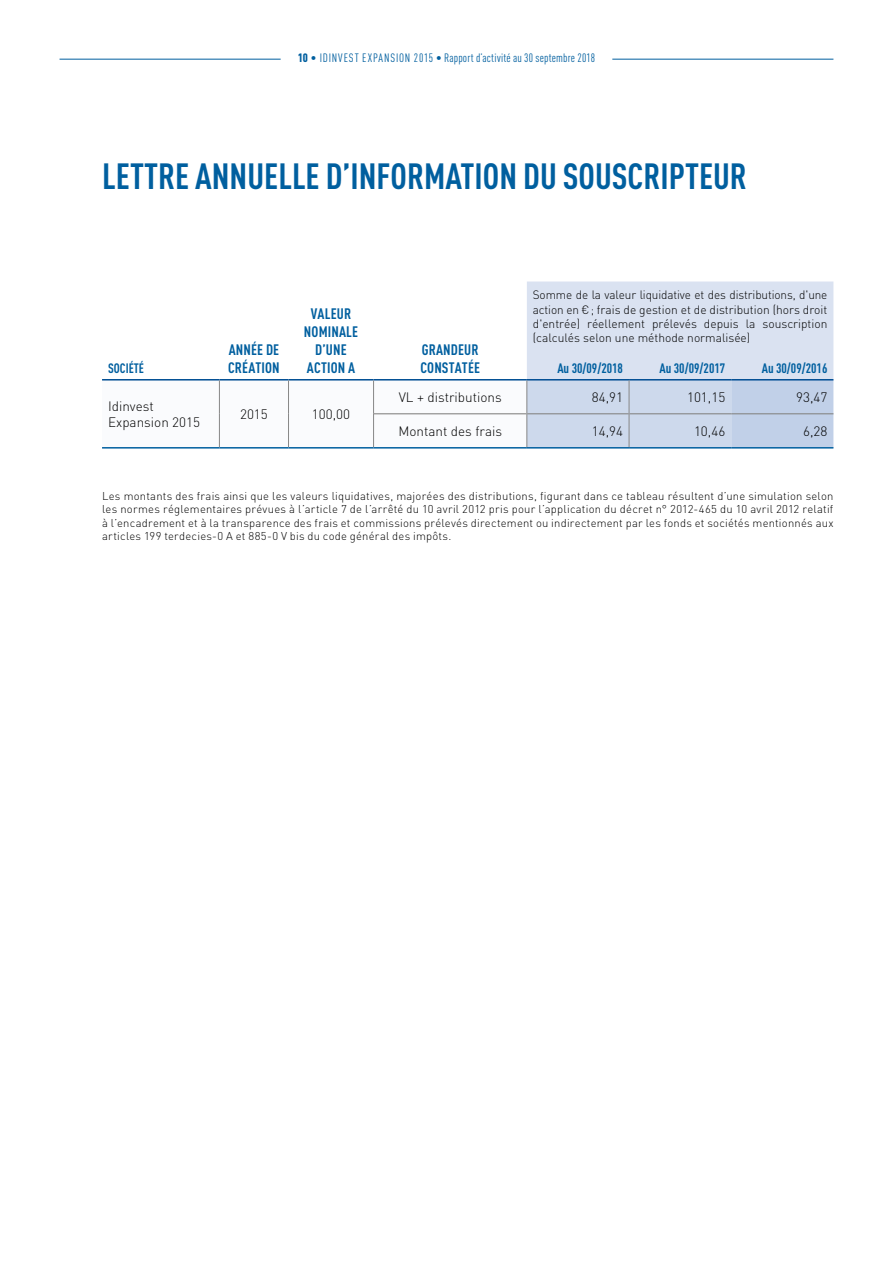
<style>
.page{position:relative;width:893px;height:1263px;background:#fff}
.page>*{position:absolute;margin:0;border:0;box-sizing:border-box;transform-origin:0 0}
.t1{font:700 condensed 36px "DIN Pro";color:#005f9f}
.t2{font:700 condensed 15px/18px "DIN Pro";letter-spacing:.01em;color:#005f9f}
.t3{font:300 13.5px/16.2px "DIN Pro";color:#000}
.t4{font:700 condensed 13.5px "DIN Pro";color:#005f9f}
.t5{font:700 condensed 13.5px "DIN Pro";color:#005f9f;scale:.96 1}
.t6{font:300 12px/14.4px "DIN Pro";color:#000;text-align:justify}
.t7{font:condensed 12px "DIN Pro";letter-spacing:.025em;color:#005f9f}
.t8{font:300 11.25px/13.5px "DIN Pro";letter-spacing:.02em;color:#000;text-align:justify}
.s1{font-weight:900}
</style>
<div class="page">
<hr style="left:60px;top:59px;width:221px;height:1px;background:#005f9f">
<hr style="left:612px;top:59px;width:221px;height:1px;background:#005f9f">
<svg style="left:102px;top:281px;width:731px;height:166px"></svg>
<hr style="left:374px;top:413px;width:152px;height:1px;background:#878787">
<hr style="left:527px;top:413px;width:102px;height:1px;background:#878787">
<hr style="left:629px;top:413px;width:102px;height:1px;background:#878787">
<hr style="left:731px;top:413px;width:102px;height:1px;background:#878787">
<hr style="left:102px;top:379px;width:117px;height:1px;background:#004d93">
<hr style="left:219px;top:379px;width:69px;height:1px;background:#004d93">
<hr style="left:288px;top:379px;width:86px;height:1px;background:#004d93">
<hr style="left:374px;top:379px;width:153px;height:1px;background:#004d93">
<hr style="left:527px;top:379px;width:102px;height:1px;background:#004d93">
<hr style="left:629px;top:379px;width:102px;height:1px;background:#004d93">
<hr style="left:731px;top:379px;width:102px;height:1px;background:#004d93">
<hr style="left:219px;top:380px;width:1px;height:34px;background:#878787">
<hr style="left:288px;top:380px;width:1px;height:34px;background:#878787">
<hr style="left:373px;top:380px;width:1px;height:34px;background:#878787">
<hr style="left:219px;top:414px;width:1px;height:33px;background:#878787">
<hr style="left:288px;top:414px;width:1px;height:33px;background:#878787">
<hr style="left:373px;top:414px;width:1px;height:33px;background:#878787">
<hr style="left:526px;top:380px;width:1px;height:34px;background:#878787">
<hr style="left:629px;top:380px;width:1px;height:34px;background:#878787">
<hr style="left:526px;top:414px;width:1px;height:33px;background:#878787">
<hr style="left:629px;top:414px;width:1px;height:33px;background:#878787">
<hr style="left:374px;top:447px;width:153px;height:2px;background:#005f9f">
<hr style="left:527px;top:447px;width:102px;height:2px;background:#005f9f">
<hr style="left:629px;top:447px;width:102px;height:2px;background:#005f9f">
<hr style="left:731px;top:447px;width:102px;height:2px;background:#005f9f">
<hr style="left:102px;top:447px;width:117px;height:2px;background:#005f9f">
<hr style="left:219px;top:447px;width:69px;height:2px;background:#005f9f">
<hr style="left:288px;top:447px;width:86px;height:2px;background:#005f9f">
<p class="t7" style="left:298px;top:49px;width:299px"><span class="s1">10</span> • IDINVEST EXPANSION 2015 • Rapport d’activité au 30 septembre 2018</p>
<h1 class="t1" style="left:102px;top:149px;width:646px">LETTRE ANNUELLE D’INFORMATION DU SOUSCRIPTEUR</h1>
<p class="t5" style="left:108px;top:358px;width:39px">SOCIÉTÉ</p>
<h2 class="t2" style="left:228px;top:339px;width:53px">ANNÉE DE<br>CRÉATION</h2>
<h2 class="t2" style="left:304px;top:303px;width:56px;text-align:center">VALEUR<br>NOMINALE<br>D’UNE<br>ACTION A</h2>
<p class="t3" style="left:108px;top:396px;width:94px">Idinvest<br>Expansion 2015</p>
<p class="t3" style="left:240px;top:404px;width:29px">2015</p>
<p class="t3" style="left:312px;top:404px;width:40px">100,00</p>
<h2 class="t2" style="left:420px;top:339px;width:61px">GRANDEUR<br>CONSTATÉE</h2>
<p class="t6" style="left:533px;top:287px;width:296px">Somme de la valeur liquidative et des distributions, d'une action en €; frais de gestion et de distribution (hors droit d'entrée) réellement prélevés depuis la souscription (calculés selon une méthode normalisée)</p>
<p class="t4" style="left:557px;top:358px;width:67px">Au 30/09/2018</p>
<p class="t4" style="left:659px;top:358px;width:67px">Au 30/09/2017</p>
<p class="t4" style="left:762px;top:358px;width:67px">Au 30/09/2016</p>
<p class="t3" style="left:399px;top:387px;width:105px">VL + distributions</p>
<p class="t3" style="left:592px;top:387px;width:33px">84,91</p>
<p class="t3" style="left:687px;top:387px;width:40px">101,15</p>
<p class="t3" style="left:796px;top:387px;width:33px">93,47</p>
<p class="t3" style="left:398px;top:421px;width:105px">Montant des frais</p>
<p class="t3" style="left:592px;top:421px;width:33px">14,94</p>
<p class="t3" style="left:694px;top:421px;width:33px">10,46</p>
<p class="t3" style="left:803px;top:421px;width:26px">6,28</p>
<p class="t8" style="left:102px;top:488px;width:733px">Les montants des frais ainsi que les valeurs liquidatives, majorées des distributions, figurant dans ce tableau résultent d’une simulation selon les normes réglementaires prévues à l’article 7 de l’arrêté du 10 avril 2012 pris pour l’application du décret n° 2012-465 du 10 avril 2012 relatif à l’encadrement et à la transparence des frais et commissions prélevés directement ou indirectement par les fonds et sociétés mentionnés aux articles 199 terdecies-0 A et 885-0 V bis du code général des impôts.</p>
</div>
